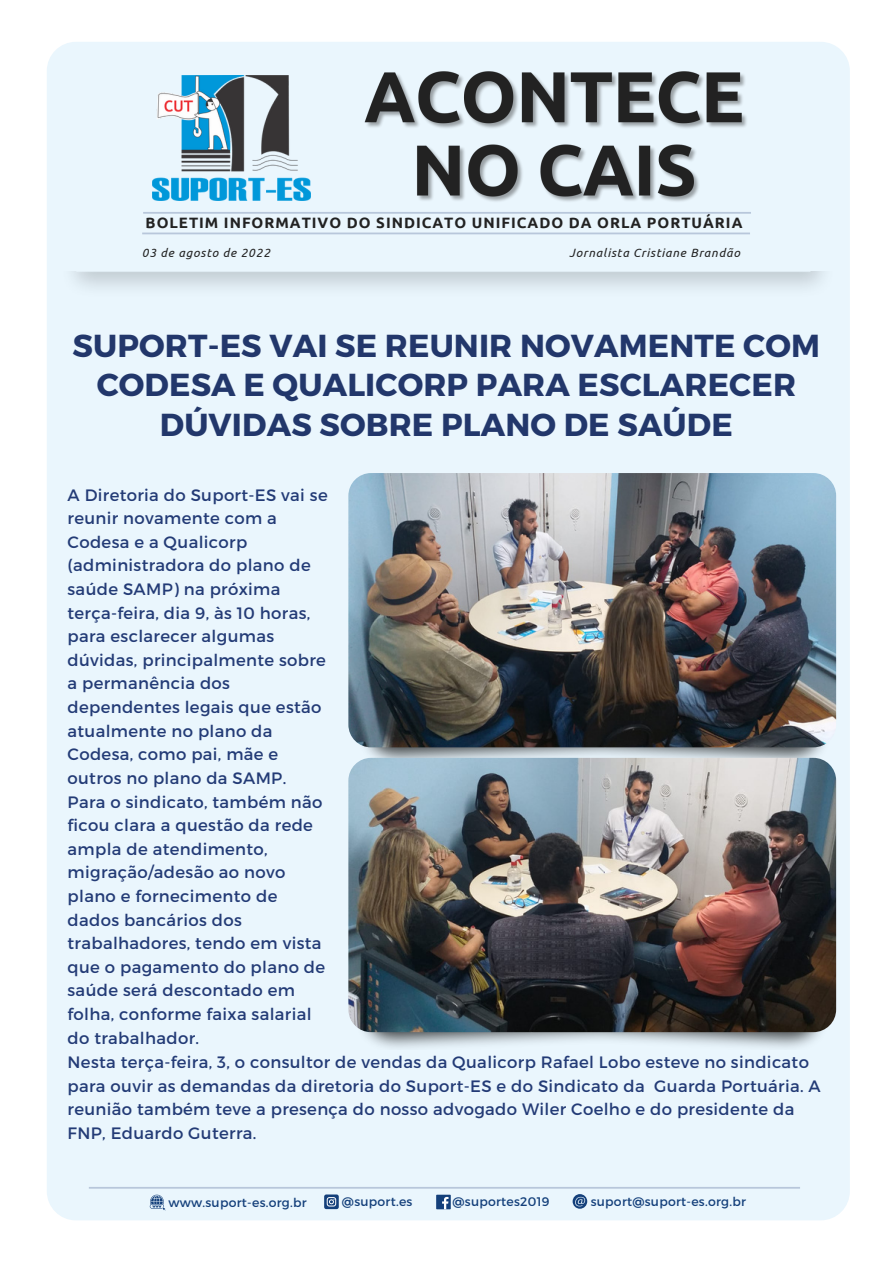
<style>
.page{position:relative;width:893px;height:1264px;background:#fff}
.page>*{position:absolute;margin:0;border:0;box-sizing:border-box;transform-origin:0 0}
.t1{font:700 31.8px/39.3px "Montserrat";letter-spacing:.005em;color:#22376b;text-align:center}
.t2{font:16.5px/23.5px "Montserrat";letter-spacing:.02em;color:#233b76}
.t3{font:700 15px "Ubuntu";letter-spacing:.065em;color:#222}
.t4{font:12.45px "Montserrat";letter-spacing:.02em;color:#14407b}
.t5{font:italic 12px "Ubuntu";letter-spacing:.065em;color:#222}
</style>
<div class="page">
<div style="left:47px;top:42px;width:802px;height:1178px;background:#eaf6fd;border-radius:29px"></div>
<div style="left:436px;top:1194px;width:15px;height:15px;background:#14407b"></div>
<svg style="left:442px;top:1196px;width:6px;height:13px"></svg>
<svg style="left:572px;top:1194px;width:15px;height:14px"></svg>
<svg style="left:324px;top:1194px;width:15px;height:15px"></svg>
<svg style="left:150px;top:1194px;width:15px;height:16px"></svg>
<svg style="left:89px;top:1187px;width:711px;height:1px"></svg>
<img style="left:152px;top:76px;width:159px;height:124px">
<img style="left:364px;top:71px;width:383px;height:131px">
<svg style="left:143px;top:212px;width:608px;height:2px"></svg>
<svg style="left:142px;top:232px;width:608px;height:2px"></svg>
<img style="left:358px;top:743px;width:469px;height:14px">
<img style="left:348px;top:473px;width:488px;height:274px;border-radius:23px">
<img style="left:358px;top:1026px;width:471px;height:22px">
<img style="left:348px;top:757px;width:488px;height:275px;border-radius:23px">
<p class="t3" style="left:146px;top:214px;width:598px">BOLETIM INFORMATIVO DO SINDICATO UNIFICADO DA ORLA PORTUÁRIA</p>
<p class="t5" style="left:142px;top:245px;width:130px">03 de agosto de 2022</p>
<p class="t5" style="left:569px;top:246px;width:172px">Jornalista Cristiane Brandão</p>
<h1 class="t1" style="left:73px;top:324px;width:749px">SUPORT-ES VAI SE REUNIR NOVAMENTE COM<br>CODESA E QUALICORP PARA ESCLARECER<br>DÚVIDAS SOBRE PLANO DE SAÚDE</h1>
<p class="t2" style="left:68px;top:482px;width:262px">A Diretoria do Suport-ES vai se reunir novamente com a<br>Codesa e a Qualicorp (administradora do plano de saúde SAMP) na próxima terça-feira, dia 9, às 10 horas, para esclarecer algumas dúvidas, principalmente sobre a permanência dos dependentes legais que estão atualmente no plano da<br>Codesa, como pai, mãe e outros no plano da SAMP.<br>Para o sindicato, também não ficou clara a questão da rede ampla de atendimento, migração/adesão ao novo plano e fornecimento de dados bancários dos trabalhadores, tendo em vista que o pagamento do plano de saúde será descontado em folha, conforme faixa salarial do trabalhador.</p>
<p class="t2" style="left:68px;top:1049px;width:754px">Nesta terça-feira, 3, o consultor de vendas da Qualicorp Rafael Lobo esteve no sindicato para ouvir as demandas da diretoria do Suport-ES e do Sindicato da Guarda Portuária. A reunião também teve a presença do nosso advogado Wiler Coelho e do presidente da FNP, Eduardo Guterra.</p>
<p class="t4" style="left:168px;top:1194px;width:140px">www.suport-es.org.br</p>
<p class="t4" style="left:342px;top:1193px;width:72px">@suport.es</p>
<p class="t4" style="left:452px;top:1193px;width:98px">@suportes2019</p>
<p class="t4" style="left:590px;top:1193px;width:157px">suport@suport-es.org.br</p>
</div>
